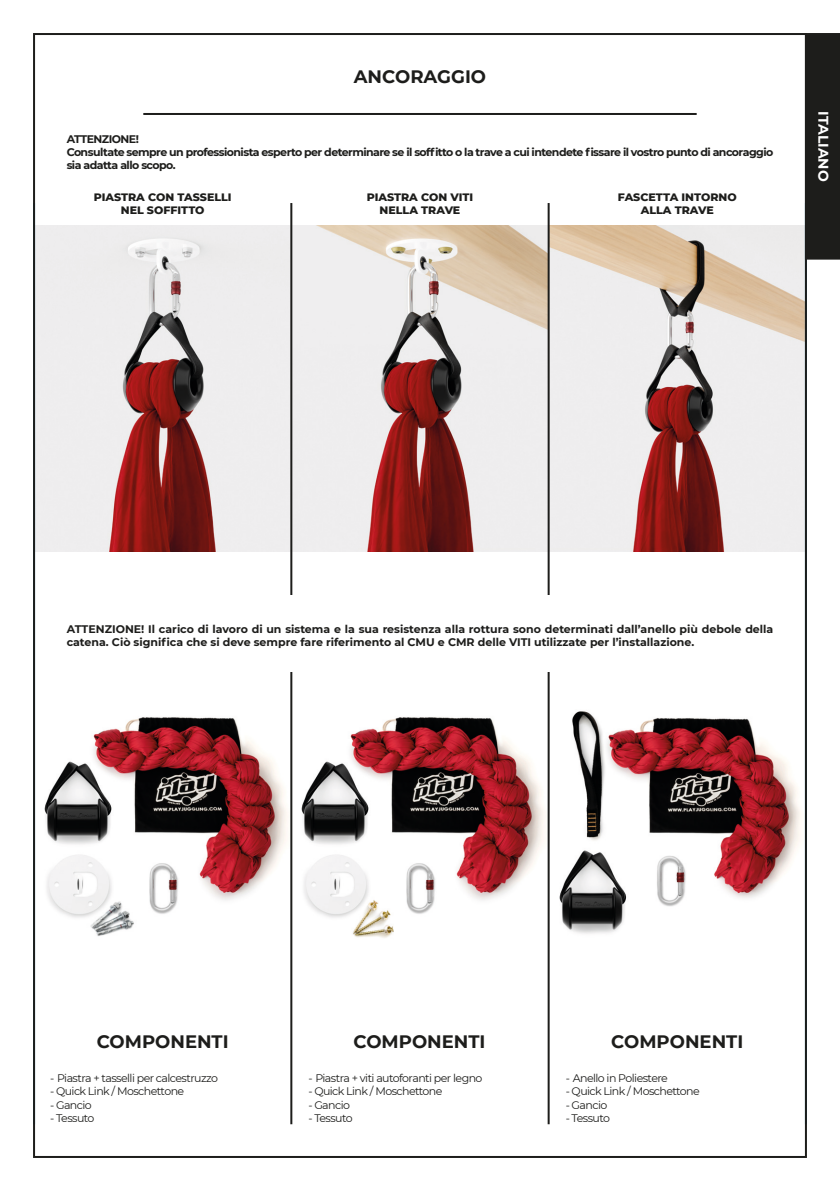
<style>
.page{position:relative;width:840px;height:1191px;background:#fff}
.page>*{position:absolute;margin:0;border:0;box-sizing:border-box;transform-origin:0 0}
.t1{font:700 18px "Montserrat";color:#1d1d1b}
.t2{font:700 14px "Montserrat";color:#fff}
.t3{font:700 11px/13.2px "Montserrat";letter-spacing:-.005em;color:#1d1d1b}
.t4{font:11px "Montserrat";letter-spacing:-.05em;color:#1d1d1b}
.t5{font:700 11px/13.2px "Montserrat";letter-spacing:-.05em;color:#1d1d1b}
.t6{font:800 11px "Montserrat";color:#1d1d1b}
</style>
<div class="page">
<img style="left:36px;top:225px;width:767px;height:326px">
<img style="left:292px;top:685px;width:509px;height:260px">
<img style="left:44px;top:717px;width:244px;height:219px">
<hr style="left:547px;top:203px;width:2px;height:921px;background:#1d1d1b">
<hr style="left:290px;top:203px;width:2px;height:921px;background:#1d1d1b">
<hr style="left:143px;top:113px;width:553px;height:2px;background:#1d1d1b">
<div style="left:804px;top:33px;width:35px;height:227px;background:#1d1d1b"></div>
<div style="left:67px;top:595px;width:705px;height:77px;background:#fff"></div>
<p class="t1" style="left:353px;top:64px;width:134px">ANCORAGGIO</p>
<p class="t5" style="left:67px;top:132px;width:74px">ATTENZIONE!</p>
<p class="t5" style="left:67px;top:145px;width:707px">Consultate sempre un professionista esperto per determinare se il soffitto o la trave a cui intendete fissare il vostro punto di ancoraggio sia adatta allo scopo.</p>
<p class="t6" style="left:94px;top:189px;width:139px">PIASTRA CON TASSELLI</p>
<p class="t6" style="left:121px;top:202px;width:85px">NEL SOFFITTO</p>
<p class="t6" style="left:366px;top:189px;width:108px">PIASTRA CON VITI</p>
<p class="t6" style="left:379px;top:202px;width:82px">NELLA TRAVE</p>
<p class="t6" style="left:617px;top:189px;width:120px">FASCETTA INTORNO</p>
<p class="t6" style="left:640px;top:202px;width:74px">ALLA TRAVE</p>
<p class="t2" style="left:833px;top:111px;width:72px;rotate:90deg">ITALIANO</p>
<p class="t3" style="left:67px;top:621px;width:707px">ATTENZIONE! Il carico di lavoro di un sistema e la sua resistenza alla rottura sono determinati dall’anello più debole della catena. Ciò significa che si deve sempre fare riferimento al CMU e CMR delle VITI utilizzate per l’installazione.</p>
<p class="t1" style="left:97px;top:1028px;width:133px">COMPONENTI</p>
<p class="t1" style="left:353px;top:1028px;width:133px">COMPONENTI</p>
<p class="t1" style="left:611px;top:1028px;width:133px">COMPONENTI</p>
<p class="t4" style="left:565px;top:1070px;width:104px">- Anello in Poliestere</p>
<p class="t4" style="left:565px;top:1084px;width:136px">- Quick Link / Moschettone</p>
<p class="t4" style="left:565px;top:1097px;width:43px">- Gancio</p>
<p class="t4" style="left:565px;top:1110px;width:46px">- Tessuto</p>
<p class="t4" style="left:308px;top:1070px;width:175px">- Piastra + viti autoforanti per legno</p>
<p class="t4" style="left:308px;top:1084px;width:136px">- Quick Link / Moschettone</p>
<p class="t4" style="left:308px;top:1097px;width:43px">- Gancio</p>
<p class="t4" style="left:308px;top:1110px;width:46px">- Tessuto</p>
<p class="t4" style="left:50px;top:1070px;width:169px">- Piastra + tasselli per calcestruzzo</p>
<p class="t4" style="left:50px;top:1084px;width:136px">- Quick Link / Moschettone</p>
<p class="t4" style="left:50px;top:1097px;width:43px">- Gancio</p>
<p class="t4" style="left:50px;top:1110px;width:46px">- Tessuto</p>
</div>
